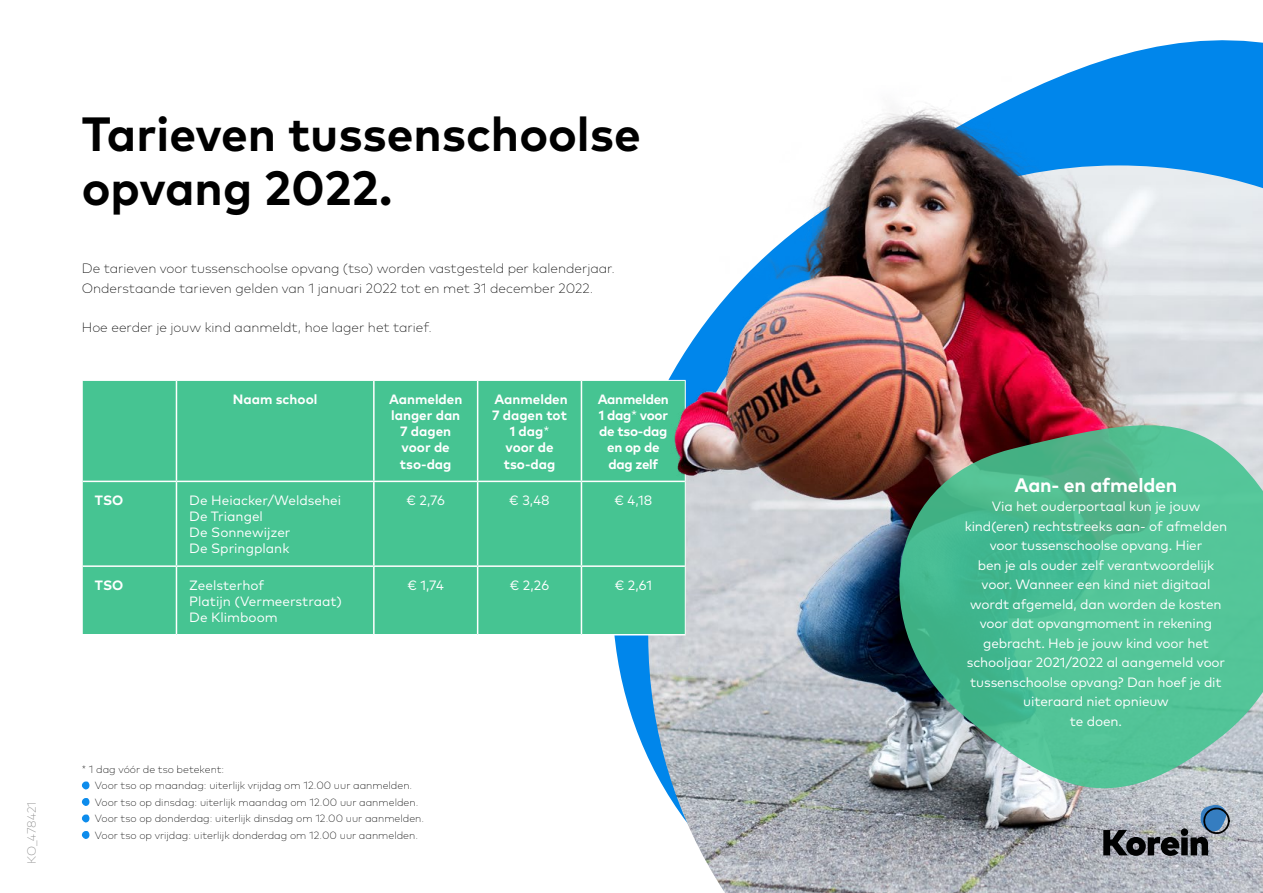
<style>
.page{position:relative;width:1263px;height:893px;background:#fff}
.page>*{position:absolute;margin:0;border:0;box-sizing:border-box;transform-origin:0 0}
.t1{font:700 48px/54px "Mark OT";color:#000}
.t2{font:700 19.5px "Mark OT";letter-spacing:-.01em;color:#fff}
.t3{font:13.5px/19.5px "Mark OT";letter-spacing:-.01em;color:#fff}
.t4{font:300 expanded 13.5px/19.5px "Mark OT";color:#000}
.t5{font:700 13.5px/16.2px "Mark OT";color:#fff;text-align:center}
.t6{font:700 13.5px/16.2px "Mark OT";letter-spacing:-.02em;color:#fff;text-align:center}
.t7{font:300 expanded 10.5px/16.5px "Mark OT";color:#000}
.s1{font-weight:400}
</style>
<div class="page">
<svg style="left:81px;top:781px;width:9px;height:9px"></svg>
<svg style="left:81px;top:798px;width:9px;height:8px"></svg>
<svg style="left:81px;top:814px;width:9px;height:9px"></svg>
<svg style="left:81px;top:831px;width:9px;height:8px"></svg>
<div style="left:83px;top:381px;width:200px;height:253px;background:#46c492"></div>
<hr style="left:176px;top:381px;width:1px;height:100px;background:#fff">
<hr style="left:83px;top:481px;width:93px;height:1px;background:#fff">
<hr style="left:176px;top:481px;width:198px;height:1px;background:#fff">
<hr style="left:176px;top:482px;width:1px;height:83px;background:#fff">
<hr style="left:83px;top:565px;width:93px;height:2px;background:#fff">
<hr style="left:176px;top:565px;width:198px;height:2px;background:#fff">
<hr style="left:176px;top:567px;width:1px;height:67px;background:#fff">
<img style="left:283px;top:40px;width:980px;height:853px">
<img style="left:868px;top:407px;width:395px;height:415px">
<h1 class="t1" style="left:82px;top:106px;width:560px">Tarieven tussenschoolse opvang 2022.</h1>
<p class="t4" style="left:82px;top:259px;width:534px">De tarieven voor tussenschoolse opvang (tso) worden vastgesteld per kalenderjaar.<br>Onderstaande tarieven gelden van 1 januari 2022 tot en met 31 december 2022.</p>
<p class="t4" style="left:82px;top:317px;width:351px">Hoe eerder je jouw kind aanmeldt, hoe lager het tarief.</p>
<p class="t5" style="left:233px;top:391px;width:86px">Naam school</p>
<p class="t5" style="left:389px;top:391px;width:75px">Aanmelden langer dan<br>7 dagen voor de tso-dag</p>
<p class="t5" style="left:492px;top:391px;width:77px">Aanmelden<br>7 dagen tot<br>1 dag<span class="s1">*<br></span>voor de tso-dag</p>
<p class="t6" style="left:598px;top:391px;width:73px">Aanmelden<br>1 dag<span class="s1">*</span> voor de tso-dag en op de dag zelf</p>
<p class="t5" style="left:95px;top:491px;width:30px">TSO</p>
<p class="t3" style="left:189px;top:492px;width:153px;line-height:16.2px">De Heiacker/Weldsehei<br>De Triangel<br>De Sonnewijzer<br>De Springplank</p>
<p class="t3" style="left:406px;top:490px;width:40px">€ 2,76</p>
<p class="t3" style="left:509px;top:490px;width:42px">€ 3,48</p>
<p class="t3" style="left:614px;top:490px;width:39px">€ 4,18</p>
<p class="t5" style="left:95px;top:576px;width:30px">TSO</p>
<p class="t3" style="left:189px;top:577px;width:154px;line-height:16.2px">Zeelsterhof<br>Platijn (Vermeerstraat)<br>De Klimboom</p>
<p class="t3" style="left:407px;top:575px;width:38px">€ 1,74</p>
<p class="t3" style="left:510px;top:575px;width:41px">€ 2,26</p>
<p class="t3" style="left:615px;top:575px;width:39px">€ 2,61</p>
<p class="t7" style="left:95px;top:761px;width:331px;text-indent:-13px">* 1 dag vóór de tso betekent:<br>Voor tso op maandag: uiterlijk vrijdag om 12.00 uur aanmelden.<br>Voor tso op dinsdag: uiterlijk maandag om 12.00 uur aanmelden.<br>Voor tso op donderdag: uiterlijk dinsdag om 12.00 uur aanmelden.<br>Voor tso op vrijdag: uiterlijk donderdag om 12.00 uur aanmelden.</p>
<h2 class="t2" style="left:1014px;top:472px;width:164px">Aan- en afmelden</h2>
<p class="t3" style="left:965px;top:496px;width:264px;text-align:center">Via het ouderportaal kun je jouw kind(eren) rechtstreeks aan- of afmelden voor tussenschoolse opvang. Hier<br>ben je als ouder zelf verantwoordelijk voor. Wanneer een kind niet digitaal wordt afgemeld, dan worden de kosten voor dat opvangmoment in rekening gebracht. Heb je jouw kind voor het schooljaar 2021/2022 al aangemeld voor tussenschoolse opvang? Dan hoef je dit uiteraard niet opnieuw<br>te doen.</p>
</div>
